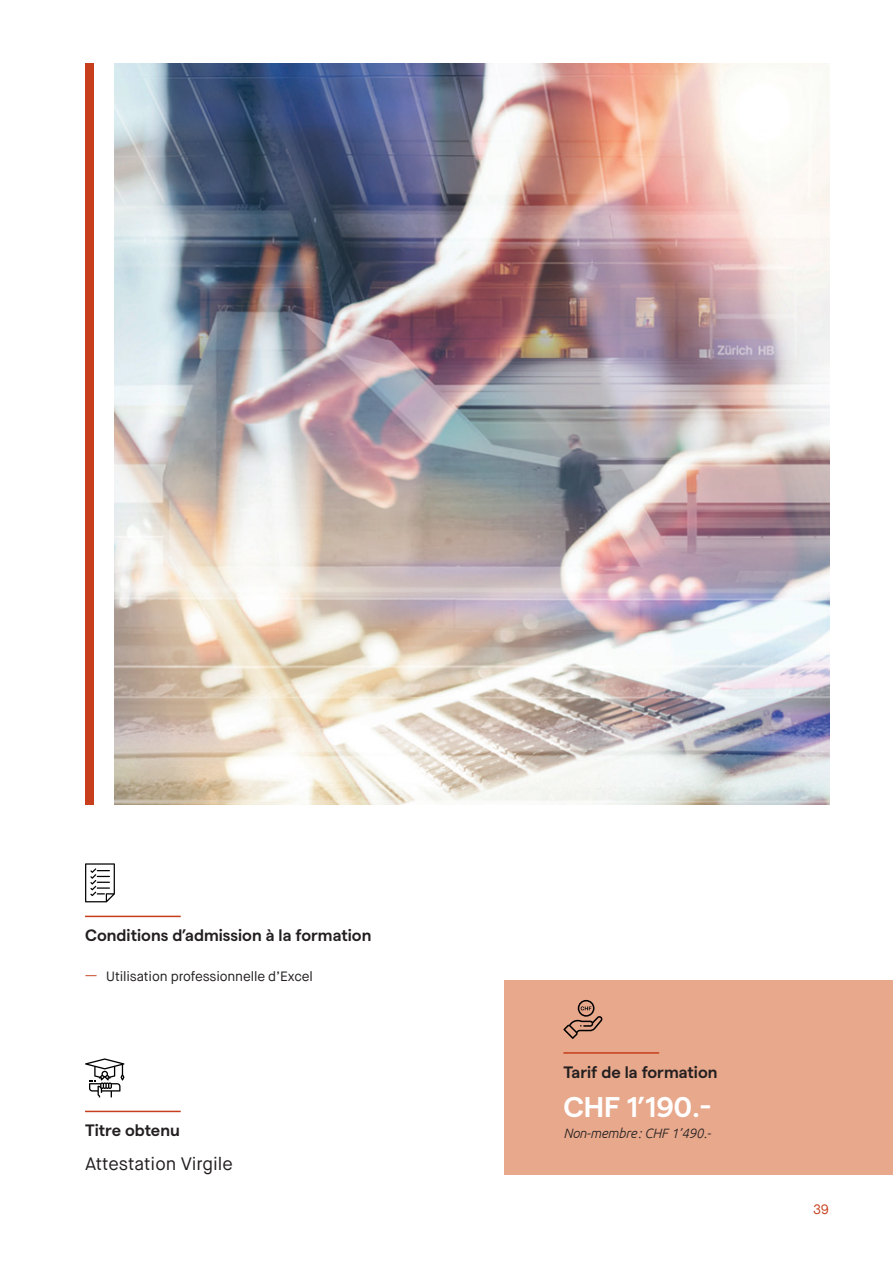
<style>
.page{position:relative;width:893px;height:1263px;background:#fff}
.page>*{position:absolute;margin:0;border:0;box-sizing:border-box;transform-origin:0 0}
.t1{font:600 28.5px "Matter";color:#fff}
.t2{font:18px "Maison Neue";color:#231f20}
.t3{font:600 16.5px "Matter";color:#231f20}
.t4{font:13.5px "Maison Neue";letter-spacing:-.01em;color:#231f20}
.t5{font:italic 300 13.5px "Ubuntu";letter-spacing:-.01em;color:#231f20}
.t6{font:13.5px "Maison Neue";color:#c63e1c}
.s1{font-family:"Open Sans";font-size:12px;color:#c63e1c}
</style>
<div class="page">
<svg style="left:85px;top:1058px;width:39px;height:39px"></svg>
<svg style="left:85px;top:863px;width:30px;height:39px"></svg>
<hr style="left:85px;top:916px;width:96px;height:1px;background:#c63e1c">
<hr style="left:85px;top:1111px;width:96px;height:1px;background:#c63e1c">
<div style="left:505px;top:980px;width:388px;height:195px;background:#e7a88b"></div>
<svg style="left:563px;top:1000px;width:40px;height:39px"></svg>
<hr style="left:563px;top:1052px;width:96px;height:2px;background:#c63e1c">
<div style="left:85px;top:64px;width:9px;height:741px;background:#c63e1c"></div>
<img style="left:115px;top:64px;width:714px;height:741px">
<p class="t3" style="left:85px;top:923px;width:288px">Conditions d’admission à la formation</p>
<p class="t4" style="left:85px;top:967px;width:229px"><span class="s1">—</span> Utilisation professionnelle d’Excel</p>
<p class="t3" style="left:85px;top:1118px;width:96px">Titre obtenu</p>
<p class="t2" style="left:85px;top:1152px;width:149px">Attestation Virgile</p>
<p class="t3" style="left:563px;top:1060px;width:156px">Tarif de la formation</p>
<h1 class="t1" style="left:563px;top:1086px;width:149px">CHF 1’190.-</h1>
<p class="t5" style="left:563px;top:1125px;width:149px">Non-membre: CHF 1’490.-</p>
<p class="t6" style="left:813px;top:1201px;width:18px">39</p>
</div>
